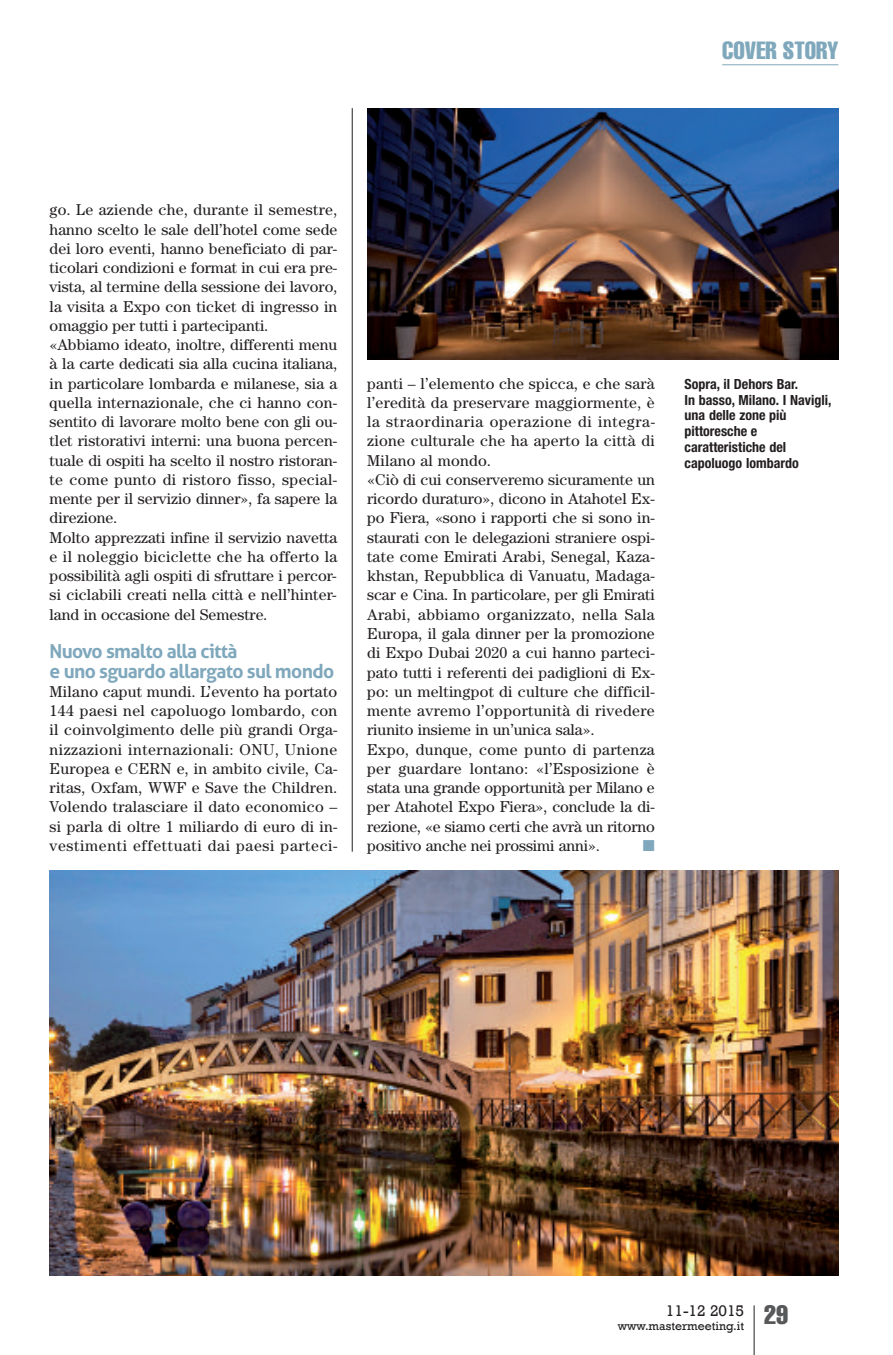
<style>
.page{position:relative;width:893px;height:1355px;background:#fff}
.page>*{position:absolute;margin:0;border:0;box-sizing:border-box;transform-origin:0 0}
.t1{font:extra-condensed 24.5px "Helvetica";color:#7fa8bc}
.t2{font:700 19.25px/19.2px "Aller";letter-spacing:-.035em;color:#7fa8bc}
.t3{font:15.75px/19.2px "Century";letter-spacing:.005em;color:#231f20}
.t4{font:15.75px "Rockwell";color:#231f20}
.t5{font:15.75px "Zapf Dingbats";color:#7fa8bc}
.t6{font:700 condensed 14px/15.8px "Helvetica Neue";color:#231f20}
.t7{font:12.25px "Rockwell";color:#231f20}
</style>
<div class="page">
<hr style="left:754px;top:1305px;width:1px;height:49px;background:#231f20">
<hr style="left:722px;top:64px;width:116px;height:1px;background:#7fa8bc">
<hr style="left:352px;top:108px;width:1px;height:743px;background:#231f20">
<img style="left:367px;top:108px;width:471px;height:251px">
<img style="left:50px;top:870px;width:788px;height:405px">
<h1 class="t1" style="left:722px;top:42px;width:118px">COVER STORY</h1>
<p class="t3" style="left:50px;top:202px;width:289px">go. Le aziende che, durante il semestre, hanno scelto le sale dell’hotel come sede dei loro eventi, hanno beneficiato di par&shy;ticolari condizioni e format in cui era pre&shy;vista, al termine della sessione dei lavoro, la visita a Expo con ticket di ingresso in omaggio per tutti i partecipanti. «Abbiamo ideato, inoltre, differenti menu à la carte dedicati sia alla cucina italiana, in particolare lombarda e milanese, sia a quella internazionale, che ci hanno con&shy;sentito di lavorare molto bene con gli ou&shy;tlet ristorativi interni: una buona percen&shy;tuale di ospiti ha scelto il nostro ristoran&shy;te come punto di ristoro fisso, special&shy;mente per il servizio dinner», fa sapere la direzione.<br>Molto apprezzati infine il servizio navetta e il noleggio biciclette che ha offerto la possibilità agli ospiti di sfruttare i percor&shy;si ciclabili creati nella città e nell’hinter&shy;land in occasione del Semestre.</p>
<p class="t2" style="left:50px;top:642px;width:286px">nuovo smalto alla città<br>e uno sguardo allargato sul mondo</p>
<p class="t3" style="left:50px;top:683px;width:290px;text-align:justify">Milano caput mundi. L’evento ha portato 144 paesi nel capoluogo lombardo, con il coinvolgimento delle più grandi Orga&shy;nizzazioni internazionali: ONU, Unione Europea e CERN e, in ambito civile, Ca&shy;ritas, Oxfam, WWF e Save the Children.<br>Volendo tralasciare il dato economico – si parla di oltre 1 miliardo di euro di in&shy;vestimenti effettuati dai paesi parteci-</p>
<p class="t3" style="left:367px;top:375px;width:289px">panti – l’elemento che spicca, e che sarà l’eredità da preservare maggiormente, è la straordinaria operazione di integra&shy;zione culturale che ha aperto la città di Milano al mondo.<br>«Ciò di cui conserveremo sicuramente un ricordo duraturo», dicono in Atahotel Ex&shy;po Fiera, «sono i rapporti che si sono in&shy;staurati con le delegazioni straniere ospi&shy;tate come Emirati Arabi, Senegal, Kaza&shy;khstan, Repubblica di Vanuatu, Madaga&shy;scar e Cina. In particolare, per gli Emirati Arabi, abbiamo organizzato, nella Sala Europa, il gala dinner per la promozione di Expo Dubai 2020 a cui hanno parteci&shy;pato tutti i referenti dei padiglioni di Ex&shy;po: un meltingpot di culture che difficil&shy;mente avremo l’opportunità di rivedere riunito insieme in un’unica sala».<br>Expo, dunque, come punto di partenza per guardare lontano: «l’Esposizione è stata una grande opportunità per Milano e per Atahotel Expo Fiera», conclude la di&shy;rezione, «e siamo certi che avrà un ritorno positivo anche nei prossimi anni».</p>
<p class="t5" style="left:643px;top:836px;width:13px">■</p>
<p class="t6" style="left:685px;top:377px;width:149px">Sopra, il Dehors Bar.<br>In basso, Milano. I Navigli, una delle zone più pittoresche e caratteristiche del capoluogo lombardo</p>
<p class="t7" style="left:618px;top:1318px;width:172px">www.mastermeeting.it <sup>29</sup></p>
<p class="t4" style="left:666px;top:1300px;width:80px">11-12 2015</p>
</div>
